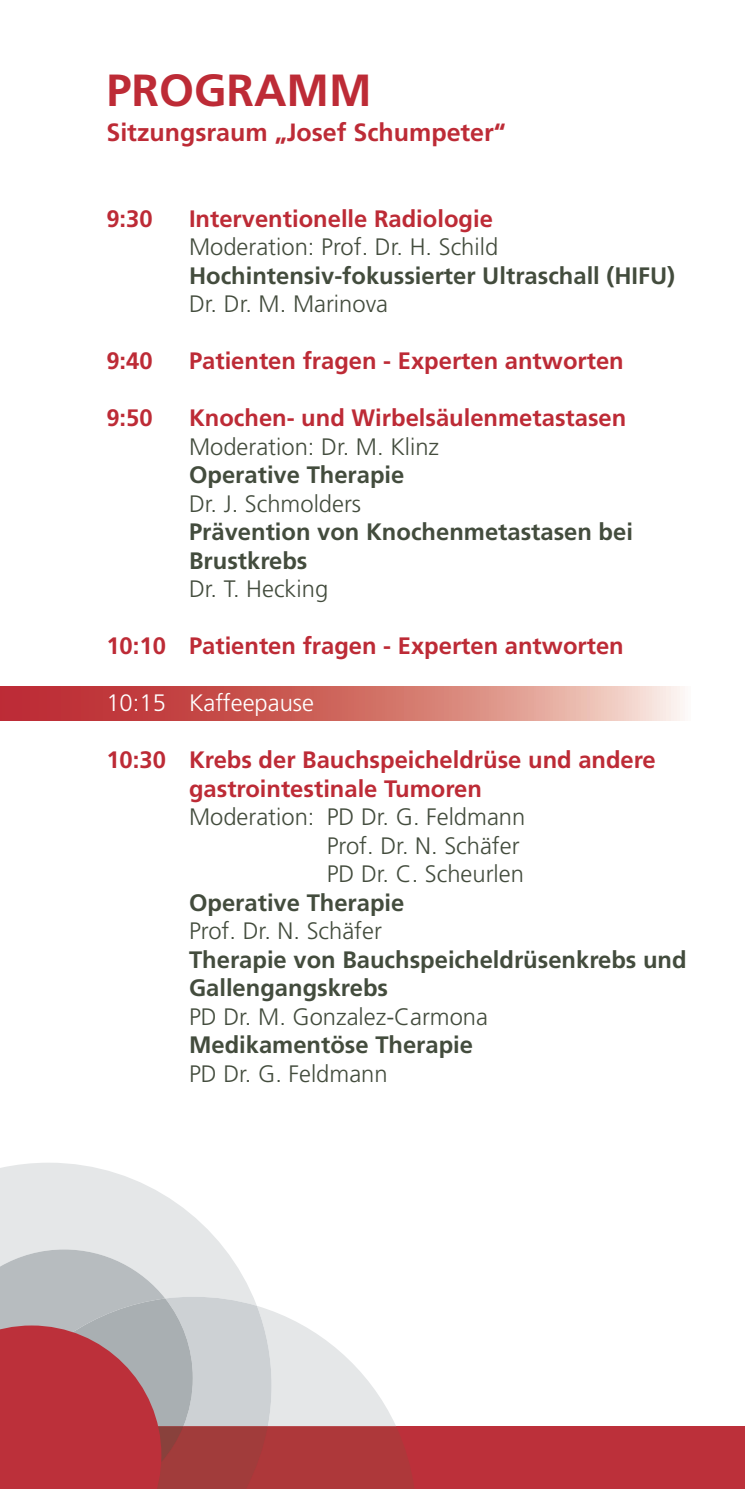
<style>
.page{position:relative;width:745px;height:1489px;background:#fff}
.page>*{position:absolute;margin:0;border:0;box-sizing:border-box;transform-origin:0 0}
.t1{font:700 45px "Frutiger";color:#bd2b36}
.t2{font:700 25px "Frutiger";color:#bd2b36}
.t3{font:700 23.75px/28.5px "Frutiger";color:#bd2b36}
.t4{font:300 23.75px/28.5px "Frutiger";color:#434c3d}
.t5{font:700 23.75px/28.5px "Frutiger";color:#434c3d}
.t6{font:300 23.75px "Frutiger";color:#fff}
</style>
<div class="page">
<svg style="left:0;top:686px;width:683px;height:34px;background:#d3736e"></svg>
<div style="left:0;top:1426px;width:744px;height:62px;background:#bc303a"></div>
<svg style="left:0;top:1163px;width:414px;height:325px"></svg>
<h1 class="t1" style="left:106px;top:64px;width:266px">PROGRAMM</h1>
<p class="t2" style="left:106px;top:118px;width:401px">Sitzungsraum „Josef Schumpeter“</p>
<p class="t3" style="left:106px;top:204px;width:48px">9:30</p>
<p class="t3" style="left:189px;top:204px;width:305px">Interventionelle Radiologie</p>
<p class="t4" style="left:189px;top:232px;width:310px">Moderation: Prof. Dr. H. Schild</p>
<p class="t5" style="left:189px;top:261px;width:487px">Hochintensiv-fokussierter Ultraschall (HIFU)</p>
<p class="t4" style="left:189px;top:289px;width:200px">Dr. Dr. M. Marinova</p>
<p class="t3" style="left:106px;top:346px;width:48px">9:40</p>
<p class="t3" style="left:189px;top:346px;width:436px">Patienten fragen - Experten antworten</p>
<p class="t3" style="left:106px;top:403px;width:48px">9:50</p>
<p class="t3" style="left:189px;top:403px;width:438px">Knochen- und Wirbelsäulenmetastasen</p>
<p class="t4" style="left:189px;top:432px;width:251px">Moderation: Dr. M. Klinz</p>
<p class="t5" style="left:189px;top:460px;width:217px">Operative Therapie</p>
<p class="t4" style="left:189px;top:489px;width:174px">Dr. J. Schmolders</p>
<p class="t5" style="left:189px;top:517px;width:445px">Prävention von Knochenmetastasen bei<br>Brustkrebs</p>
<p class="t4" style="left:189px;top:574px;width:141px">Dr. T. Hecking</p>
<p class="t3" style="left:106px;top:631px;width:518px">10:10 Patienten fragen - Experten antworten</p>
<p class="t6" style="left:106px;top:689px;width:209px">10:15 Kaffeepause</p>
<p class="t3" style="left:189px;top:745px;width:468px;text-indent:-83px">10:30 Krebs der Bauchspeicheldrüse und andere gastrointestinale Tumoren</p>
<p class="t4" style="left:326px;top:802px;width:200px;text-indent:-137px">Moderation: PD Dr. G. Feldmann<br>Prof. Dr. N. Schäfer<br>PD Dr. C. Scheurlen</p>
<p class="t5" style="left:189px;top:888px;width:217px">Operative Therapie</p>
<p class="t4" style="left:189px;top:916px;width:194px">Prof. Dr. N. Schäfer</p>
<p class="t5" style="left:189px;top:945px;width:499px">Therapie von Bauchspeicheldrüsenkrebs und<br>Gallengangskrebs</p>
<p class="t4" style="left:189px;top:1002px;width:300px">PD Dr. M. Gonzalez-Carmona</p>
<p class="t5" style="left:189px;top:1030px;width:285px">Medikamentöse Therapie</p>
<p class="t4" style="left:189px;top:1059px;width:200px">PD Dr. G. Feldmann</p>
</div>
